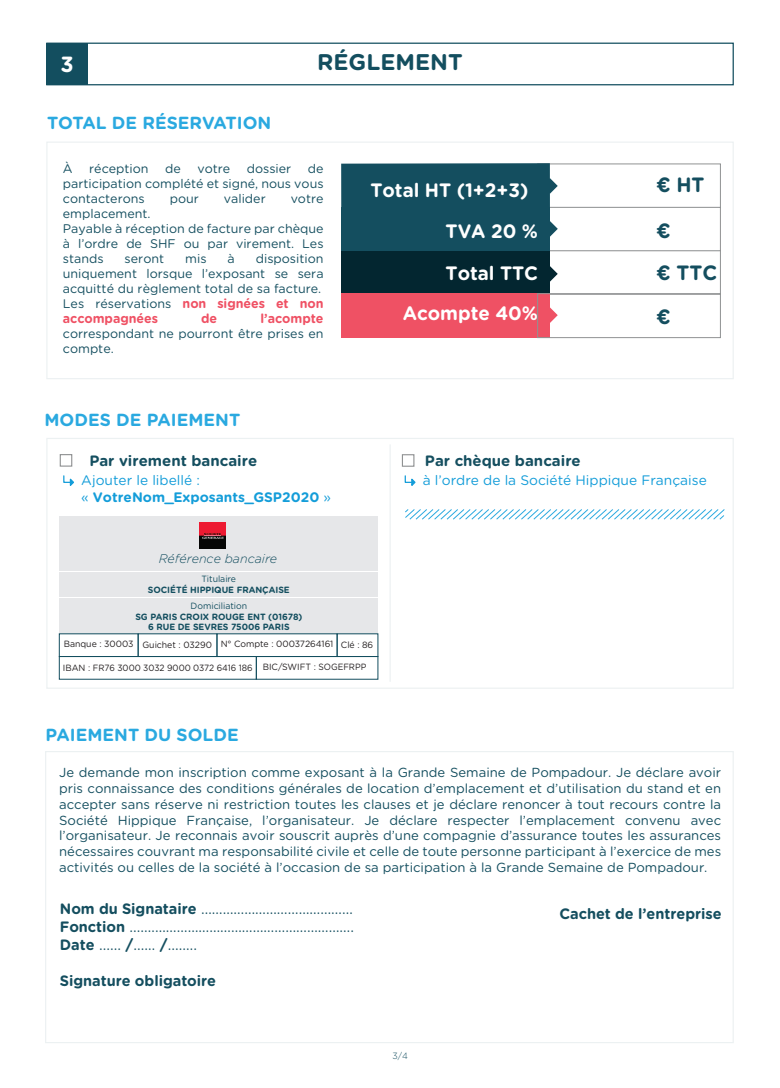
<style>
.page{position:relative;width:780px;height:1088px;background:#fff}
.page>*{position:absolute;margin:0;border:0;box-sizing:border-box;transform-origin:0 0}
.t1{font:700 22.62px "Gotham Rounded";color:#134e5f}
.t2{font:700 22px "Gotham Rounded";color:#fff}
.t3{font:700 20.62px/43px "Gotham Rounded";color:#144e5f}
.t4{font:700 19.38px/41.8px "Gotham Rounded";letter-spacing:-.005em;color:#fff}
.t5{font:700 17.5px "Gotham Rounded";color:#2aa9e0}
.t6{font:15px/18px "Gotham Rounded";color:#154f60;text-align:justify}
.t7{font:700 15px "Gotham Rounded";letter-spacing:-.005em;color:#144e5f}
.t8{font:700 15px "Gotham Rounded";color:#154f60}
.t9{font:700 13.75px/16.5px "Gotham Rounded";color:#149dd9}
.t10{font:13.75px "Gotham Rounded";color:#149dd9}
.t11{font:13.12px/15.8px "Gotham Rounded";color:#154f60;text-align:justify}
.t12{font:700 13px "Gotham Rounded";letter-spacing:-.005em;color:#ef5164;scale:.96 1}
.t13{font:12.5px/15px "Gotham Rounded";color:#154f60}
.t14{font:italic 300 12.5px "Gotham Rounded";color:#154f60}
.t15{font:9px "Gotham Rounded";letter-spacing:-.005em;color:#231f20}
.t16{font:700 9px/10.5px "Gotham Rounded";letter-spacing:-.005em;color:#134e5f;text-align:center}
.t17{font:9px "Gotham Rounded";letter-spacing:-.005em;color:#134e5f}
.t18{font:300 9px "Gotham Rounded";color:#134e5f}
.s1{font-weight:700;font-size:13px;color:#ef5164}
.s2{font-weight:400}
.s3{font-weight:700;color:#144e5f}
.s4{font-weight:700}
</style>
<div class="page">
<div style="left:46px;top:43px;width:687px;height:42px;border:1px solid #134e5f"></div>
<div style="left:537px;top:207px;width:183px;height:44px;background:#fff;border:1px solid #909293"></div>
<div style="left:341px;top:250px;width:209px;height:44px;background:#032630"></div>
<div style="left:341px;top:207px;width:209px;height:43px;background:#144e5f"></div>
<div style="left:341px;top:293px;width:209px;height:44px;background:#ef5164"></div>
<div style="left:341px;top:163px;width:216px;height:45px;background:#144e5f"></div>
<svg style="left:550px;top:221px;width:7px;height:16px"></svg>
<svg style="left:550px;top:266px;width:7px;height:16px"></svg>
<svg style="left:550px;top:307px;width:7px;height:16px"></svg>
<div style="left:537px;top:293px;width:183px;height:45px;border:1px solid #909293"></div>
<div style="left:46px;top:43px;width:41px;height:42px;background:#134e5f"></div>
<div style="left:402px;top:454px;width:12px;height:13px;background:#fff;border:1px solid #909293"></div>
<svg style="left:404px;top:475px;width:12px;height:11px"></svg>
<svg style="left:405px;top:509px;width:319px;height:11px"></svg>
<div style="left:60px;top:454px;width:12px;height:13px;background:#fff;border:1px solid #909293"></div>
<div style="left:59px;top:516px;width:319px;height:54px;background:#e6e7e9"></div>
<div style="left:59px;top:598px;width:319px;height:36px;background:#e6e7e9"></div>
<div style="left:59px;top:572px;width:319px;height:24px;background:#e6e7e9"></div>
<div style="left:138px;top:634px;width:79px;height:23px;border:1px solid #134e5f"></div>
<div style="left:337px;top:634px;width:41px;height:23px;border:1px solid #134e5f"></div>
<div style="left:217px;top:634px;width:120px;height:23px;border:1px solid #134e5f"></div>
<div style="left:59px;top:634px;width:79px;height:23px;border:1px solid #134e5f"></div>
<img style="left:200px;top:522px;width:26px;height:26px">
<svg style="left:63px;top:475px;width:11px;height:11px"></svg>
<hr style="left:389px;top:444px;width:2px;height:238px;background:#134e5f">
<h2 class="t2" style="left:60px;top:48px;width:15px">3</h2>
<h3 class="t5" style="left:47px;top:110px;width:225px">TOTAL DE RÉSERVATION</h3>
<h1 class="t1" style="left:317px;top:46px;width:147px">RÉGLEMENT</h1>
<p class="t13" style="left:63px;top:161px;width:11px">À</p>
<p class="t13" style="left:89px;top:161px;width:61px">réception</p>
<p class="t13" style="left:165px;top:161px;width:17px">de</p>
<p class="t13" style="left:197px;top:161px;width:34px">votre</p>
<p class="t13" style="left:247px;top:161px;width:46px">dossier</p>
<p class="t13" style="left:63px;top:161px;width:262px;text-align:justify;text-indent:245px">de participation complété et signé, nous vous contacterons</p>
<p class="t13" style="left:170px;top:191px;width:31px">pour</p>
<p class="t13" style="left:224px;top:191px;width:43px">valider</p>
<p class="t13" style="left:291px;top:191px;width:34px">votre</p>
<p class="t13" style="left:63px;top:206px;width:262px">emplacement.<br>Payable à réception de facture par chèque à l’ordre de SHF ou par virement. Les stands</p>
<p class="t13" style="left:63px;top:251px;width:262px;text-indent:193px">disposition uniquement lorsque l’exposant se sera acquitté du règlement total de sa facture.<br>Les réservations <span class="s1">non signées et non</span></p>
<p class="t12" style="left:63px;top:309px;width:101px">accompagnées</p>
<p class="t12" style="left:201px;top:309px;width:18px">de</p>
<p class="t12" style="left:260px;top:309px;width:67px">l’acompte</p>
<p class="t13" style="left:63px;top:326px;width:262px">correspondant ne pourront être prises en compte.</p>
<p class="t13" style="left:125px;top:251px;width:41px">seront</p>
<p class="t13" style="left:185px;top:251px;width:23px">mis</p>
<p class="t13" style="left:227px;top:251px;width:9px">à</p>
<h3 class="t5" style="left:44px;top:407px;width:197px">MODES DE PAIEMENT</h3>
<h3 class="t4" style="left:445px;top:168px;width:94px;text-indent:-75px">Total HT (1+2+3)<br>TVA 20 %<br>Total TTC</h3>
<h3 class="t4" style="left:403px;top:292px;width:137px">Acompte 40%</h3>
<h3 class="t3" style="left:656px;top:162px;width:50px">€ HT</h3>
<h3 class="t3" style="left:656px;top:208px;width:63px">€<br>€ TTC €</h3>
<p class="t8" style="left:89px;top:449px;width:169px">Par virement bancaire</p>
<p class="t9" style="left:81px;top:472px;width:251px"><span class="s2">Ajouter le libellé :<br>«</span> VotreNom_Exposants_GSP2020 <span class="s2">»</span></p>
<p class="t14" style="left:159px;top:550px;width:120px">Référence bancaire</p>
<p class="t17" style="left:201px;top:573px;width:36px">Titulaire</p>
<p class="t16" style="left:148px;top:584px;width:143px">SOCIÉTÉ HIPPIQUE FRANÇAISE</p>
<p class="t17" style="left:191px;top:600px;width:58px">Domiciliation</p>
<p class="t16" style="left:135px;top:611px;width:168px">SG PARIS CROIX ROUGE ENT (01678)<br>6 RUE DE SEVRES 75006 PARIS</p>
<p class="t15" style="left:64px;top:638px;width:311px">Banque : 30003 Guichet : 03290 N° Compte : 00037264161 Clé : 86</p>
<p class="t15" style="left:63px;top:661px;width:305px">IBAN : FR76 3000 3032 9000 0372 6416 186 BIC/SWIFT : SOGEFRPP</p>
<h3 class="t5" style="left:46px;top:722px;width:195px">PAIEMENT DU SOLDE</h3>
<p class="t8" style="left:425px;top:449px;width:157px">Par chèque bancaire</p>
<p class="t10" style="left:422px;top:471px;width:285px">à l’ordre de la Société Hippique Française</p>
<p class="t11" style="left:59px;top:764px;width:663px">Je demande mon inscription comme exposant à la Grande Semaine de Pompadour. Je déclare avoir pris connaissance des conditions générales de location d’emplacement et d’utilisation du stand et en accepter sans réserve ni restriction toutes les clauses et je déclare renoncer à tout recours contre la Société Hippique Française, l’organisateur. Je déclare respecter l’emplacement convenu avec l’organisateur. Je reconnais avoir souscrit auprès d’une compagnie d’assurance toutes les assurances nécessaires couvrant ma responsabilité civile et celle de toute personne participant à l’exercice de mes activités ou celles de la société à l’occasion de sa participation à la Grande Semaine de Pompadour.</p>
<p class="t6" style="left:60px;top:899px;width:296px"><span class="s3">Nom du Signataire</span> …………………………………… <span class="s3">Fonction</span> ....………………………………………………….<br><span class="s3">Date</span> ...... <span class="s4">/</span>...… <span class="s4">/</span>....….</p>
<p class="t7" style="left:60px;top:970px;width:158px">Signature obligatoire</p>
<p class="t18" style="left:392px;top:1050px;width:17px">3/4</p>
<p class="t7" style="left:559px;top:902px;width:163px">Cachet de l’entreprise</p>
</div>
